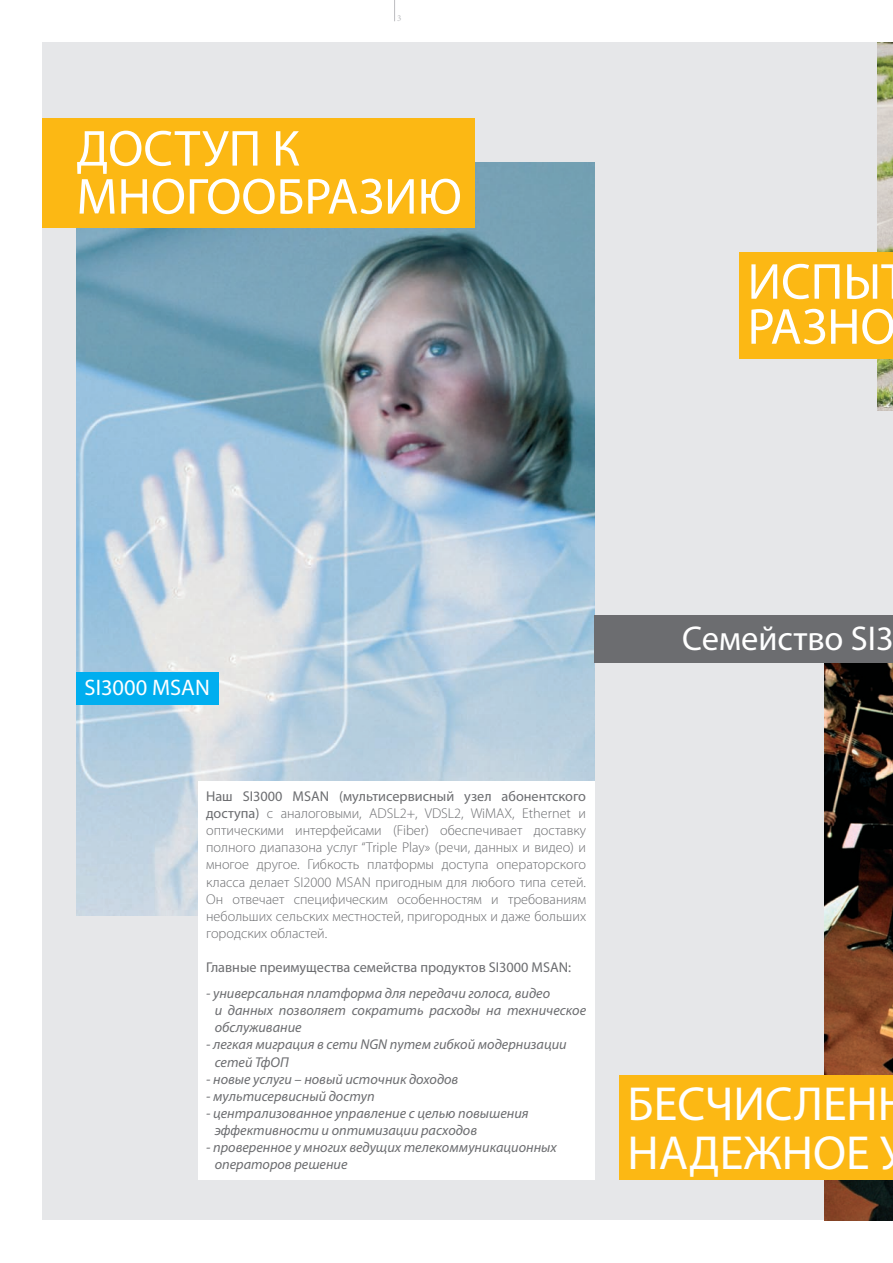
<style>
.page{position:relative;width:893px;height:1263px;background:#fff}
.page>*{position:absolute;margin:0;border:0;box-sizing:border-box;transform-origin:0 0}
.naslov_poglavja{font:51px/48px "Myriad Pro";color:#fff}
.naslov_poglavja-2{font:48px/49.5px "Myriad Pro";color:#fff}
.podnaslov{font:34.5px "Myriad Pro";color:#fff}
.podnaslov_tekst{font:22.5px "Myriad Pro";color:#fff}
.tekst{font:300 14.25px/17.1px "Myriad Pro";color:#6c6d70;text-align:justify}
.tekst-2{font:italic 14.25px/17.1px "Myriad Pro";color:#6c6d70}
.tekst-3{font:14.25px "Myriad Pro";color:#6c6d70}
.t1{font:9px "Minion Pro";color:#bcbdc0}
.s1{font-weight:400}
</style>
<div class="page">
<div style="left:43px;top:43px;width:850px;height:1177px;background:#e6e7e9"></div>
<svg style="left:394px;top:0;width:1px;height:21px"></svg>
<img style="left:77px;top:163px;width:518px;height:753px">
<img style="left:824px;top:662px;width:69px;height:558px">
<img style="left:878px;top:43px;width:15px;height:367px">
<div style="left:198px;top:782px;width:397px;height:398px;background:#fff"></div>
<div style="left:43px;top:119px;width:432px;height:109px;background:#fcb814"></div>
<div style="left:76px;top:672px;width:143px;height:32px;background:#00aeef"></div>
<div style="left:739px;top:252px;width:154px;height:107px;background:#fcb814"></div>
<div style="left:619px;top:1075px;width:274px;height:105px;background:#fcb814"></div>
<div style="left:594px;top:615px;width:299px;height:47px;background:#6c6d70"></div>
<p class="t1" style="left:397px;top:13px;width:6px">3</p>
<p class="naslov_poglavja" style="left:77px;top:125px;width:387px">ДОСТУП К<br>МНОГООБРАЗИЮ</p>
<p class="naslov_poglavja" style="left:747px;top:260px;width:150px;line-height:45px">ИСПЫ<br>РАЗНО</p>
<p class="podnaslov_tekst" style="left:85px;top:675px;width:127px">SI3000 MSAN</p>
<p class="tekst" style="left:206px;top:788px;width:381px"><span class="s1">Наш SI3000 MSAN (мультисервисный узел абонентского доступа)</span> с аналоговыми, ADSL2+, VDSL2, WiMAX, Ethernet и оптическими интерфейсами (Fiber) обеспечивает доставку полного диапазона услуг “Triple Play» (речи, данных и видео) и многое другое. Гибкость платформы доступа операторского класса делает SI2000 MSAN пригодным для любого типа сетей.<br>Он отвечает специфическим особенностям и требованиям небольших сельских местностей, пригородных и даже больших городских областей.</p>
<p class="tekst-3" style="left:206px;top:959px;width:366px">Главные преимущества семейства продуктов SI3000 MSAN:</p>
<p class="tekst-2" style="left:206px;top:985px;width:345px">- универсальная платформа для передачи голоса, видео</p>
<p class="tekst-2" style="left:215px;top:1002px;width:373px">и данных позволяет сократить расходы на техническое обслуживание</p>
<p class="tekst-2" style="left:206px;top:1036px;width:362px">- легкая миграция в сети NGN путем гибкой модернизации</p>
<p class="tekst-2" style="left:215px;top:1053px;width:76px">сетей ТфОП</p>
<p class="tekst-2" style="left:206px;top:1071px;width:254px">- новые услуги – новый источник доходов</p>
<p class="tekst-2" style="left:206px;top:1088px;width:170px">- мультисервисный доступ</p>
<p class="tekst-2" style="left:206px;top:1105px;width:324px">- централизованное управление с целью повышения</p>
<p class="tekst-2" style="left:215px;top:1122px;width:264px">эффективности и оптимизации расходов</p>
<p class="tekst-2" style="left:206px;top:1139px;width:352px">- проверенное у многих ведущих телекоммуникационных</p>
<p class="tekst-2" style="left:215px;top:1156px;width:134px">операторов решение</p>
<p class="podnaslov" style="left:682px;top:619px;width:213px">Семейство SI3</p>
<p class="naslov_poglavja-2" style="left:628px;top:1080px;width:279px">БЕСЧИСЛЕН<br>НАДЕЖНОЕ У</p>
</div>
